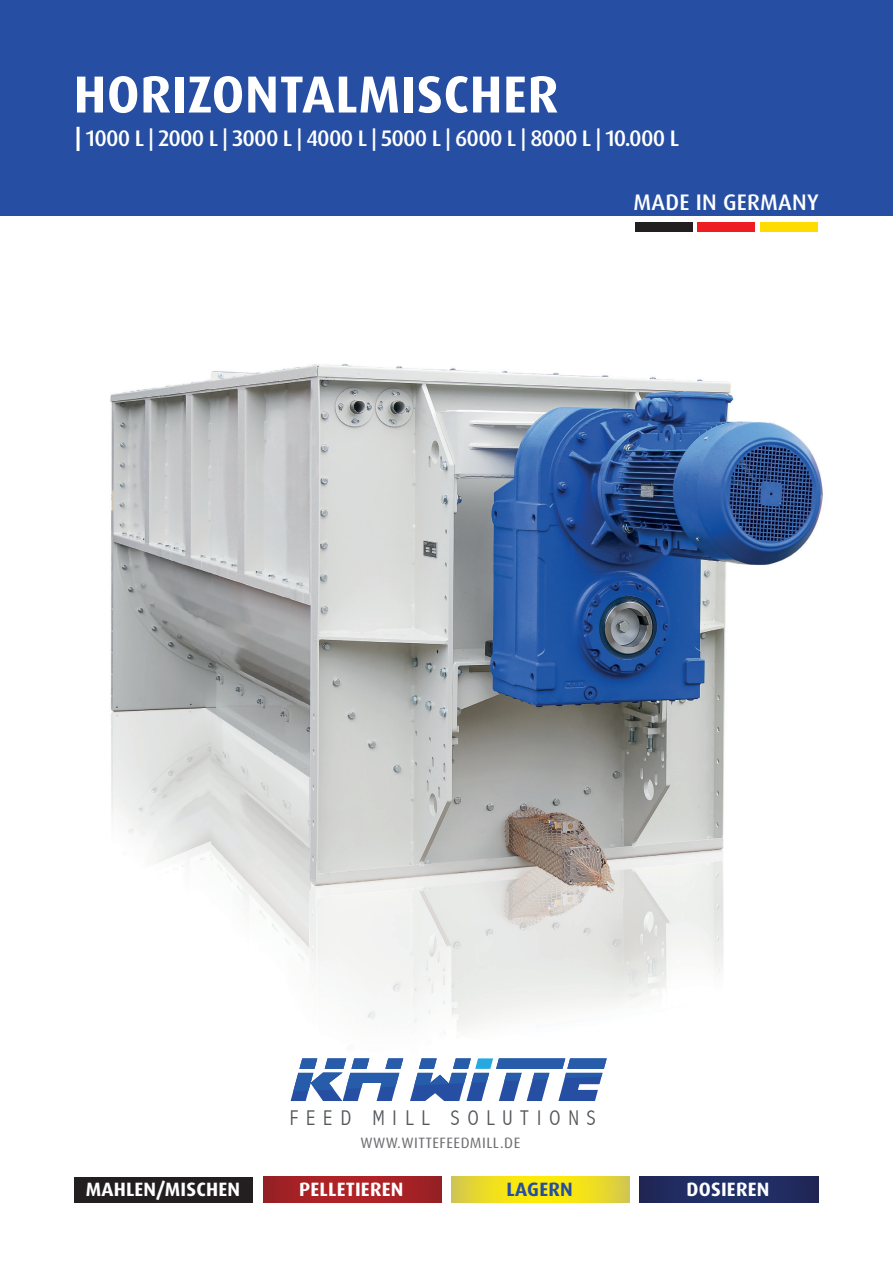
<style>
.page{position:relative;width:893px;height:1263px;background:#fff}
.page>*{position:absolute;margin:0;border:0;box-sizing:border-box;transform-origin:0 0}
.t1{font:700 52.2px "Dax Pro";letter-spacing:.01em;color:#fff}
.t2{font:500 22.5px "Dax Pro";letter-spacing:-.035em;color:#fff}
.t3{font:500 22.5px "Dax Pro";letter-spacing:.01em;color:#fff}
.t4{font:300 condensed 21.3px "Abadi";letter-spacing:.36em;color:#52575b}
.t5{font:700 19.35px "Dax Pro";letter-spacing:.01em;color:#fff}
.t6{font:700 19.35px "Dax Pro";letter-spacing:.01em;color:#264ea2}
.t7{font:15px "Dax Pro";letter-spacing:.03em;color:#6c6d70}
</style>
<div class="page">
<div style="left:0;top:0;width:893px;height:215px;background:#264ea2"></div>
<img style="left:74px;top:363px;width:749px;height:840px">
<svg style="left:291px;top:1058px;width:112px;height:43px"></svg>
<svg style="left:410px;top:1058px;width:197px;height:43px"></svg>
<div style="left:635px;top:222px;width:57px;height:9px;background:#231f20"></div>
<div style="left:698px;top:222px;width:57px;height:9px;background:#ee1d23"></div>
<div style="left:760px;top:222px;width:58px;height:9px;background:#ffdc01"></div>
<div style="left:75px;top:1177px;width:178px;height:25px;background:#231f20"></div>
<svg style="left:263px;top:1177px;width:178px;height:25px;background:#a62125"></svg>
<svg style="left:452px;top:1177px;width:178px;height:25px;background:#eede21"></svg>
<svg style="left:640px;top:1177px;width:178px;height:25px;background:#202c61"></svg>
<hr style="left:77px;top:127px;width:3px;height:24px;background:#fff">
<h1 class="t1" style="left:74px;top:61px;width:486px">HORIZONTALMISCHER</h1>
<p class="t2" style="left:86px;top:124px;width:595px">1000 L | 2000 L | 3000 L | 4000 L | 5000 L | 6000 L | 8000 L | 10.000 L</p>
<p class="t3" style="left:633px;top:187px;width:187px">MADE IN GERMANY</p>
<p class="t4" style="left:290px;top:1105px;width:307px">FEED MILL SOLUTIONS</p>
<p class="t7" style="left:360px;top:1133px;width:161px">WWW.WITTEFEEDMILL.DE</p>
<p class="t5" style="left:86px;top:1177px;width:156px">MAHLEN/MISCHEN</p>
<p class="t5" style="left:299px;top:1177px;width:106px">PELLETIEREN</p>
<p class="t6" style="left:506px;top:1177px;width:68px">LAGERN</p>
<p class="t5" style="left:687px;top:1177px;width:84px">DOSIEREN</p>
</div>
